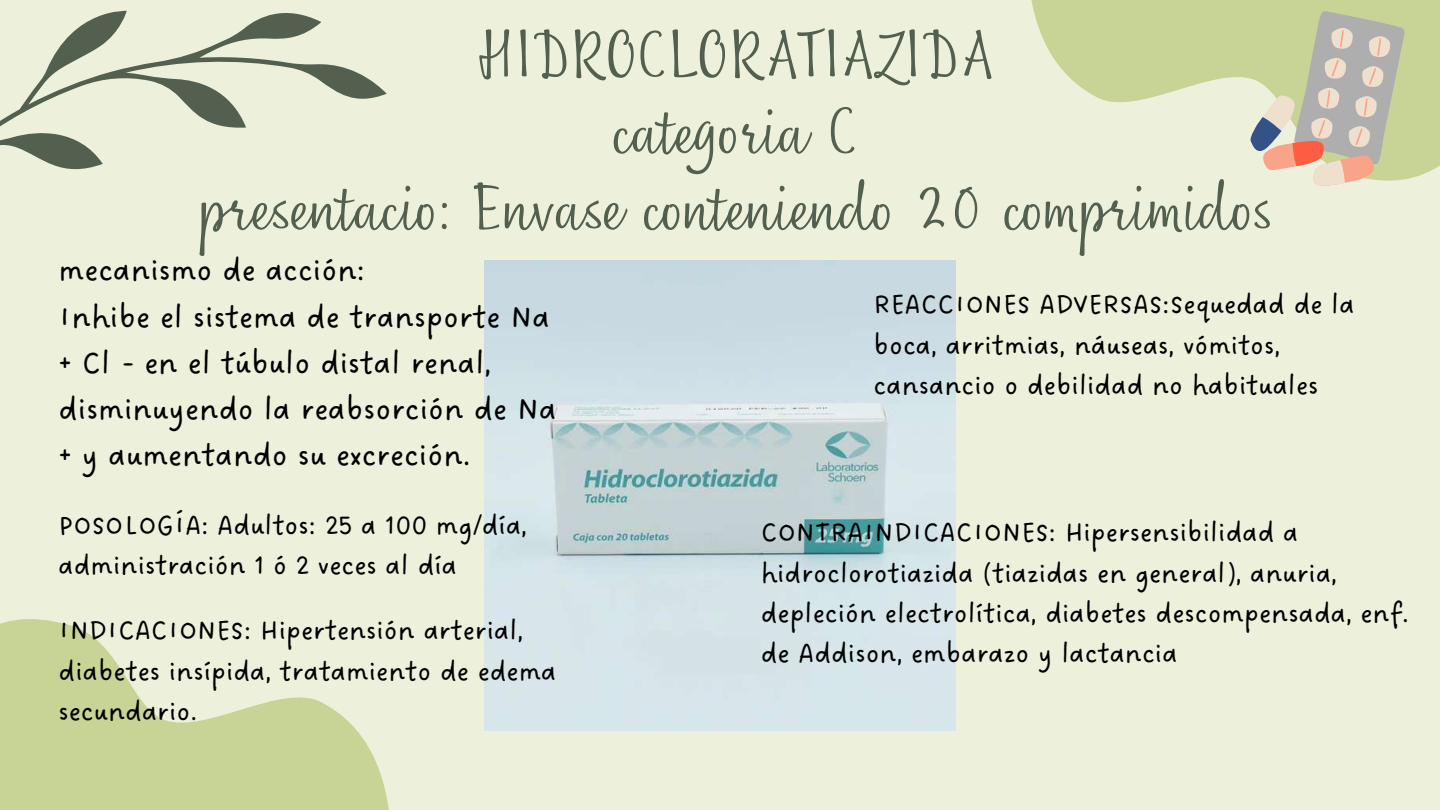
<style>
.page{position:relative;width:1440px;height:810px;background:#edf1dc}
.page>*{position:absolute;margin:0;border:0;box-sizing:border-box;transform-origin:0 0}
.t1{font:61px/76.5px "Nefelibata Script";color:#536050;text-align:center}
.t2{font:33.4px/46.2px "DO Sans Regular";color:#000}
.t3{font:29.1px/40.5px "DO Sans Regular";color:#000}
</style>
<div class="page">
<svg style="left:0;top:619px;width:389px;height:191px;fill:#c8d495"></svg>
<svg style="left:0;top:11px;width:387px;height:159px"></svg>
<svg style="left:1031px;top:0;width:409px;height:179px;fill:#c8d495"></svg>
<img style="left:485px;top:261px;width:470px;height:470px">
<svg style="left:1249px;top:11px;width:157px;height:175px;background:#cac4aa"></svg>
<h1 class="t1" style="left:200px;top:16px;width:1075px">HIDROCLORATIAZIDA<br>categoria C<br>presentacio: Envase conteniendo 20 comprimidos</h1>
<p class="t2" style="left:59px;top:249px;width:500px">mecanismo de acción:<br>Inhibe el sistema de transporte Na + Cl - en el túbulo distal renal, disminuyendo la reabsorción de Na + y aumentando su excreción.</p>
<p class="t3" style="left:59px;top:506px;width:470px">POSOLOGÍA: Adultos: 25 a 100 mg/día, administración 1 ó 2 veces al día</p>
<p class="t3" style="left:874px;top:286px;width:483px">REACCIONES ADVERSAS:Sequedad de la boca, arritmias, náuseas, vómitos, cansancio o debilidad no habituales</p>
<p class="t3" style="left:761px;top:514px;width:649px">CONTRAINDICACIONES: Hipersensibilidad a hidroclorotiazida (tiazidas en general), anuria, depleción electrolítica, diabetes descompensada, enf. de Addison, embarazo y lactancia</p>
<p class="t3" style="left:59px;top:612px;width:499px">INDICACIONES: Hipertensión arterial, diabetes insípida, tratamiento de edema secundario.</p>
</div>
